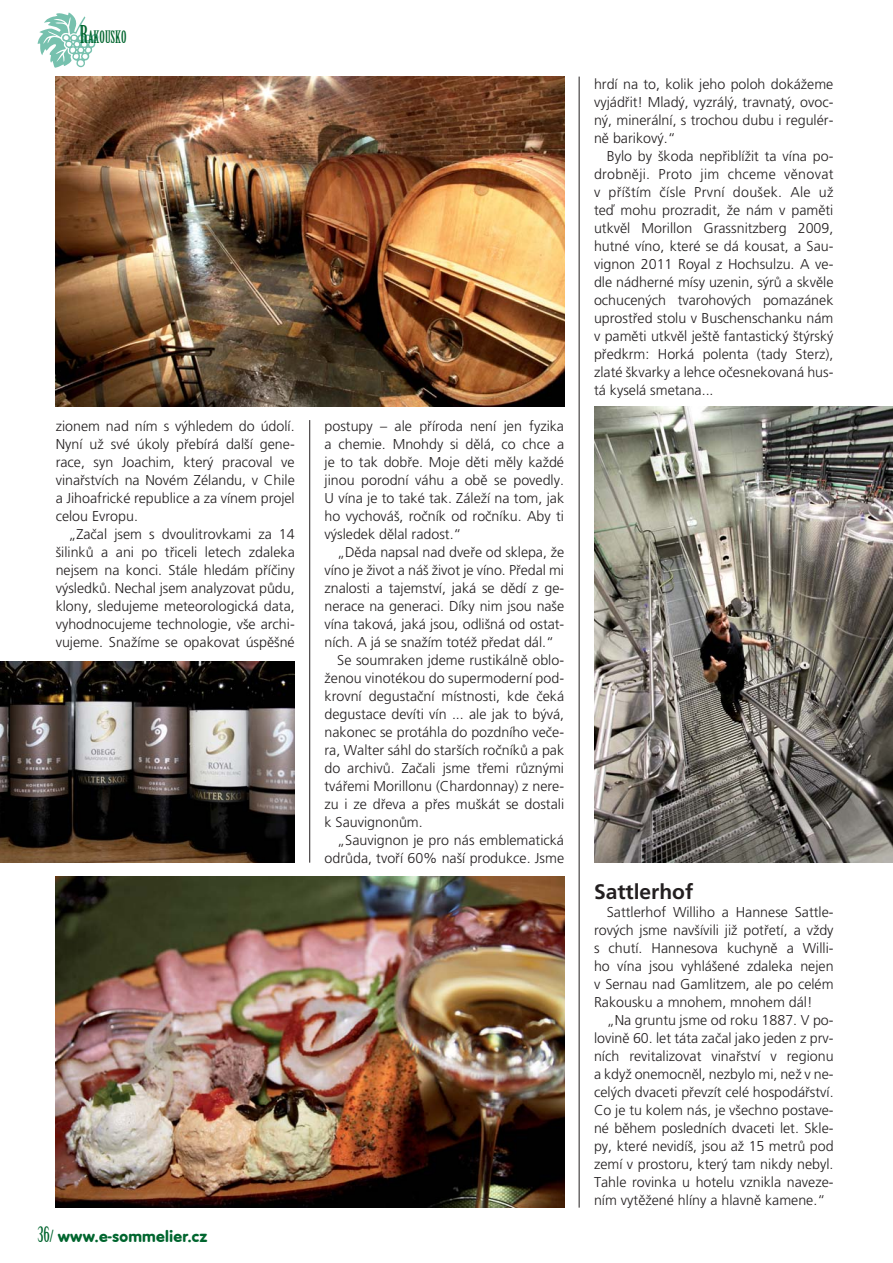
<style>
.page{position:relative;width:893px;height:1263px;background:#fff}
.page>*{position:absolute;margin:0;border:0;box-sizing:border-box;transform-origin:0 0}
.t1{font:700 21px "Frutiger CE";color:#231f20}
.t2{font:16.8px "Birch Std";color:#00652e}
.t3{font:16.5px "VAG Rundschrift DEE";letter-spacing:.01em;color:#00652e}
.t4{font:14.25px/18px "Frutiger CE Light";color:#231f20;text-align:justify}
.s1{font-size:24px}
.s2{font-family:"Birch Std";font-size:21px}
.s3{font-family:"Birch Std"}
</style>
<div class="page">
<svg style="left:38px;top:13px;width:61px;height:55px"></svg>
<hr style="left:309px;top:420px;width:1px;height:443px;background:#231f20">
<hr style="left:579px;top:77px;width:1px;height:1131px;background:#231f20">
<img style="left:55px;top:77px;width:509px;height:330px">
<img style="left:55px;top:876px;width:509px;height:332px">
<img style="left:0;top:662px;width:295px;height:201px">
<img style="left:594px;top:407px;width:299px;height:456px">
<p class="t2" style="left:80px;top:28px;width:48px"><span class="s1">R</span>AKOUSKO</p>
<p class="t4" style="left:56px;top:418px;width:241px">zionem nad ním s výhledem do údolí.<br>Nyní už své úkoly přebírá další gene&shy;race, syn Joachim, který pracoval ve vinařstvích na Novém Zélandu, v Chile a Jihoafrické republice a za vínem projel celou Evropu.</p>
<p class="t4" style="left:56px;top:526px;width:241px;text-indent:13px">„Začal jsem s dvoulitrovkami za 14 šilinků a ani po třiceli letech zdaleka nejsem na konci. Stále hledám příčiny výsledků. Nechal jsem analyzovat půdu, klony, sledujeme meteorologická data, vyhodnocujeme technologie, vše archi&shy;vujeme. Snažíme se opakovat úspěšné</p>
<p class="t4" style="left:325px;top:418px;width:241px">postupy – ale příroda není jen fyzika a chemie. Mnohdy si dělá, co chce a je to tak dobře. Moje děti měly každé jinou porodní váhu a obě se povedly.<br>U vína je to také tak. Záleží na tom, jak ho vychováš, ročník od ročníku. Aby ti výsledek dělal radost.“</p>
<p class="t4" style="left:337px;top:544px;width:228px">„Děda napsal nad dveře od sklepa, že</p>
<p class="t4" style="left:325px;top:562px;width:241px">víno je život a náš život je víno. Předal mi</p>
<p class="t4" style="left:325px;top:580px;width:241px">znalosti a tajemství, jaká se dědí z ge-</p>
<p class="t4" style="left:325px;top:598px;width:241px">nerace na generaci. Díky nim jsou naše</p>
<p class="t4" style="left:325px;top:616px;width:241px">vína taková, jaká jsou, odlišná od ostat-</p>
<p class="t4" style="left:325px;top:634px;width:231px">ních. A já se snažím totéž předat dál.“</p>
<p class="t4" style="left:337px;top:652px;width:228px">Se soumraken jdeme rustikálně oblo-</p>
<p class="t4" style="left:325px;top:670px;width:241px">ženou vinotékou do supermoderní pod-</p>
<p class="t4" style="left:325px;top:688px;width:241px">krovní degustační místnosti, kde čeká</p>
<p class="t4" style="left:325px;top:706px;width:241px">degustace devíti vín ... ale jak to bývá,</p>
<p class="t4" style="left:325px;top:724px;width:241px">nakonec se protáhla do pozdního veče-</p>
<p class="t4" style="left:325px;top:742px;width:241px">ra, Walter sáhl do starších ročníků a pak</p>
<p class="t4" style="left:325px;top:760px;width:241px">do archivů. Začali jsme třemi různými</p>
<p class="t4" style="left:325px;top:778px;width:241px">tvářemi Morillonu (Chardonnay) z nere-</p>
<p class="t4" style="left:325px;top:796px;width:241px">zu i ze dřeva a přes muškát se dostali</p>
<p class="t4" style="left:325px;top:814px;width:100px">k Sauvignonům.</p>
<p class="t4" style="left:337px;top:832px;width:228px">„Sauvignon je pro nás emblematická</p>
<p class="t4" style="left:325px;top:850px;width:241px">odrůda, tvoří 60% naší produkce. Jsme</p>
<p class="t3" style="left:38px;top:1227px;width:171px"><span class="s2">36</span><span class="s3">/</span> www.e-sommelier.cz</p>
<p class="t4" style="left:594px;top:76px;width:241px">hrdí na to, kolik jeho poloh dokážeme vyjádřit! Mladý, vyzrálý, travnatý, ovoc&shy;ný, minerální, s trochou dubu i regulér&shy;ně barikový.“</p>
<p class="t4" style="left:594px;top:148px;width:241px;text-indent:13px">Bylo by škoda nepřiblížit ta vína po&shy;drobněji. Proto jim chceme věnovat v příštím čísle První doušek. Ale už teď mohu prozradit, že nám v paměti utkvěl Morillon Grassnitzberg 2009, hutné víno, které se dá kousat, a Sau&shy;vignon 2011 Royal z Hochsulzu. A ve&shy;dle nádherné mísy uzenin, sýrů a skvěle ochucených tvarohových pomazánek uprostřed stolu v Buschenschanku nám v paměti utkvěl ještě fantastický štýrský předkrm: Horká polenta (tady Sterz), zlaté škvarky a lehce očesnekovaná hus&shy;tá kyselá smetana...</p>
<h1 class="t1" style="left:594px;top:883px;width:101px">Sattlerhof</h1>
<p class="t4" style="left:594px;top:904px;width:241px;text-indent:13px">Sattlerhof Williho a Hannese Sattle&shy;rových jsme navšívili již potřetí, a vždy s chutí. Hannesova kuchyně a Willi&shy;ho vína jsou vyhlášené zdaleka nejen v Sernau nad Gamlitzem, ale po celém Rakousku a mnohem, mnohem dál!</p>
<p class="t4" style="left:594px;top:1012px;width:241px;text-indent:13px">„Na gruntu jsme od roku 1887. V po&shy;lovině 60. let táta začal jako jeden z prv&shy;ních revitalizovat vinařství v regionu a když onemocněl, nezbylo mi, než v ne&shy;celých dvaceti převzít celé hospodářství.<br>Co je tu kolem nás, je všechno postave&shy;né během posledních dvaceti let. Skle&shy;py, které nevidíš, jsou až 15 metrů pod zemí v prostoru, který tam nikdy nebyl.<br>Tahle rovinka u hotelu vznikla naveze&shy;ním vytěžené hlíny a hlavně kamene.“</p>
</div>
